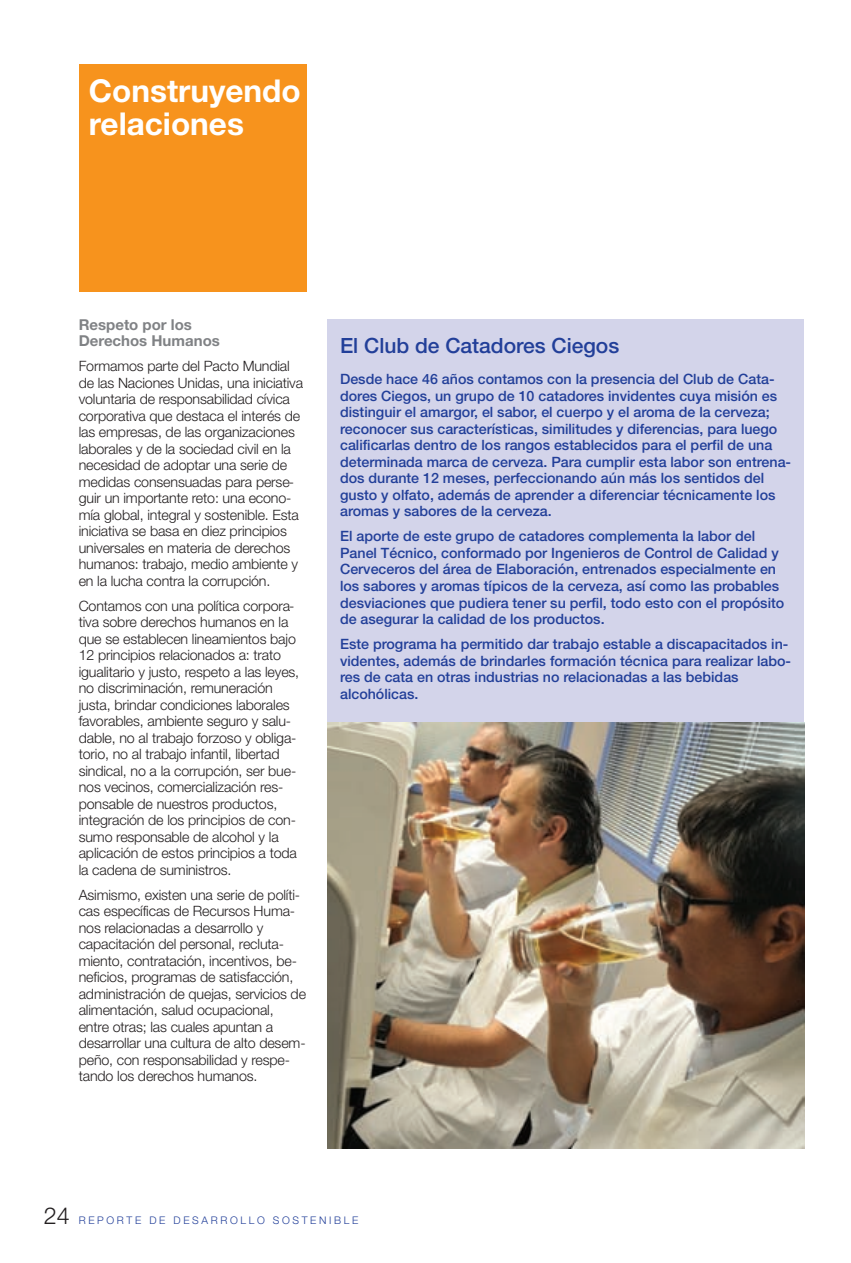
<style>
.page{position:relative;width:851px;height:1263px;background:#fff}
.page>*{position:absolute;margin:0;border:0;box-sizing:border-box;transform-origin:0 0}
.t1{font:700 31.5px/33px "Helvetica Neue";color:#fff}
.t2{font:500 21px "Helvetica Neue";color:#223f99}
.t3{font:700 15px/16.5px "Helvetica Neue";color:#808285}
.t4{font:300 14.25px/16.5px "Helvetica Neue";letter-spacing:-.01em;color:#231f20}
.t5{font:500 14.25px/16.5px "Helvetica Neue";color:#223f99}
.t6{font:300 10.5px "Helvetica Neue";letter-spacing:.25em;color:#223f99}
.s1{font-size:23.4px;color:#231f20}
</style>
<div class="page">
<div style="left:327px;top:319px;width:477px;height:797px;background:#d3d4ea"></div>
<div style="left:79px;top:64px;width:227px;height:227px;background:#f7931d"></div>
<img style="left:327px;top:723px;width:477px;height:425px">
<h1 class="t1" style="left:89px;top:77px;width:213px">Construyendo relaciones</h1>
<p class="t3" style="left:79px;top:317px;width:143px">Respeto por los<br>Derechos Humanos</p>
<p class="t4" style="left:79px;top:359px;width:226px">Formamos parte del Pacto Mundial de las Naciones Unidas, una iniciativa voluntaria de responsabilidad cívica corporativa que destaca el interés de las empresas, de las organizaciones laborales y de la sociedad civil en la necesidad de adoptar una serie de medidas consensuadas para perse&shy;guir un importante reto: una econo&shy;mía global, integral y sostenible. Esta iniciativa se basa en diez principios universales en materia de derechos humanos: trabajo, medio ambiente y en la lucha contra la corrupción.</p>
<p class="t4" style="left:79px;top:599px;width:222px">Contamos con una política corpora&shy;tiva sobre derechos humanos en la que se establecen lineamientos bajo 12 principios relacionados a: trato igualitario y justo, respeto a las leyes, no discriminación, remuneración justa, brindar condiciones laborales favorables, ambiente seguro y salu&shy;dable, no al trabajo forzoso y obliga&shy;torio, no al trabajo infantil, libertad sindical, no a la corrupción, ser bue&shy;nos vecinos, comercialización res&shy;ponsable de nuestros productos, integración de los principios de con&shy;sumo responsable de alcohol y la aplicación de estos principios a toda la cadena de suministros.</p>
<p class="t4" style="left:79px;top:888px;width:229px">Asimismo, existen una serie de políti&shy;cas específicas de Recursos Huma&shy;nos relacionadas a desarrollo y capacitación del personal, recluta&shy;miento, contratación, incentivos, be&shy;neficios, programas de satisfacción, administración de quejas, servicios de alimentación, salud ocupacional, entre otras; las cuales apuntan a desarrollar una cultura de alto desem&shy;peño, con responsabilidad y respe&shy;tando los derechos humanos.</p>
<h2 class="t2" style="left:340px;top:338px;width:280px">El Club de Catadores Ciegos</h2>
<p class="t5" style="left:340px;top:372px;width:452px">Desde hace 46 años contamos con la presencia del Club de Cata&shy;dores Ciegos, un grupo de 10 catadores invidentes cuya misión es distinguir el amargor, el sabor, el cuerpo y el aroma de la cerveza; reconocer sus características, similitudes y diferencias, para luego calificarlas dentro de los rangos establecidos para el perfil de una determinada marca de cerveza. Para cumplir esta labor son entrena&shy;dos durante 12 meses, perfeccionando aún más los sentidos del gusto y olfato, además de aprender a diferenciar técnicamente los aromas y sabores de la cerveza.</p>
<p class="t5" style="left:340px;top:529px;width:445px">El aporte de este grupo de catadores complementa la labor del Panel Técnico, conformado por Ingenieros de Control de Calidad y Cerveceros del área de Elaboración, entrenados especialmente en los sabores y aromas típicos de la cerveza, así como las probables desviaciones que pudiera tener su perfil, todo esto con el propósito de asegurar la calidad de los productos.</p>
<p class="t5" style="left:340px;top:637px;width:452px">Este programa ha permitido dar trabajo estable a discapacitados in&shy;videntes, además de brindarles formación técnica para realizar labo&shy;res de cata en otras industrias no relacionadas a las bebidas alcohólicas.</p>
<p class="t6" style="left:44px;top:1216px;width:316px"><span class="s1">24</span> REPORTE DE DESARROLLO SOSTENIBLE</p>
</div>
